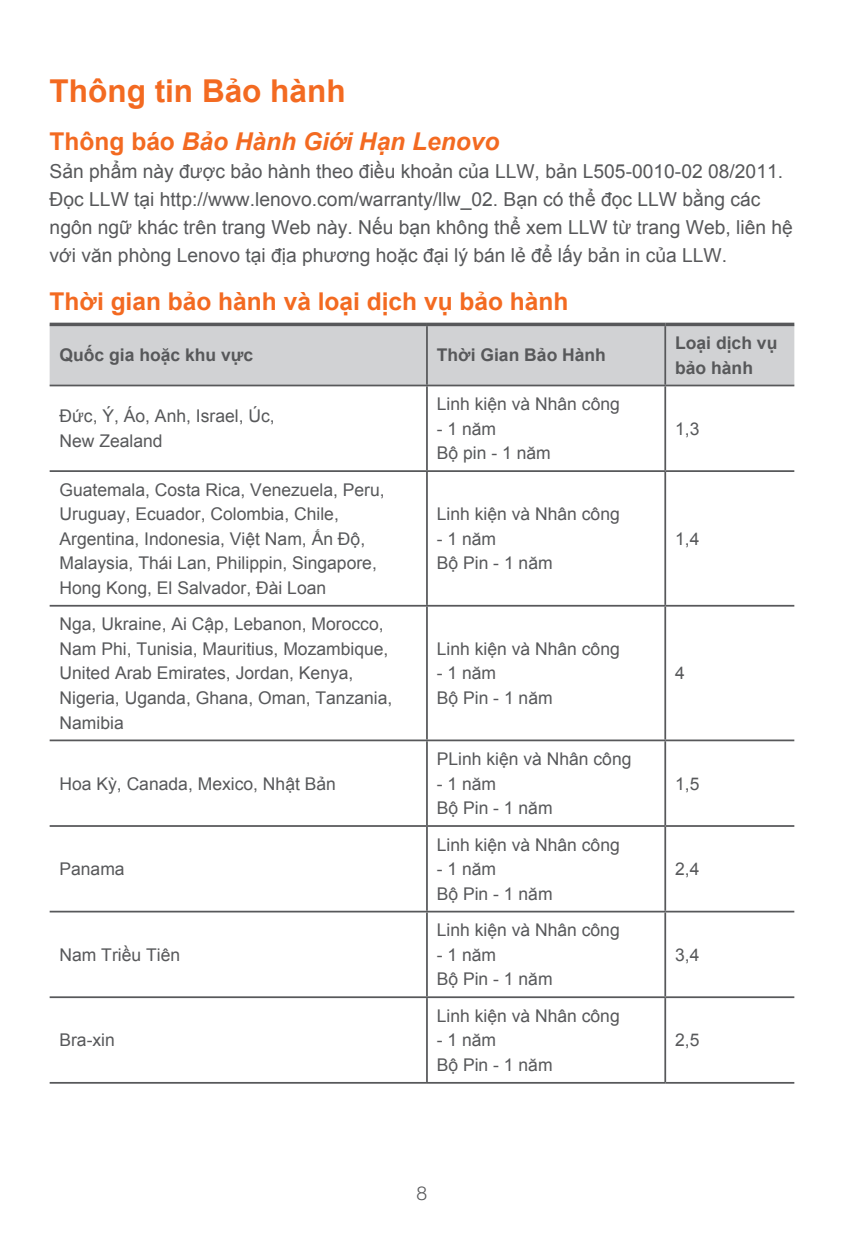
<style>
.page{position:relative;width:844px;height:1241px;background:#fff}
.page>*{position:absolute;margin:0;border:0;box-sizing:border-box;transform-origin:0 0}
.t1{font:700 31.5px "Arial";color:#f36a21}
.t2{font:700 24.5px "Arial";color:#f36a21}
.t3{font:italic 700 24.5px "Arial";color:#f36a21}
.t4{font:19.25px/28px "Arial";color:#57585a}
.t5{font:300 19.25px "Helvetica Neue LT Std";color:#57585a}
.t6{font:17.5px/24.5px "Arial";color:#57585a}
.t7{font:700 17.5px/24.5px "Arial";color:#57585a}
.s1{font-style:normal}
</style>
<div class="page">
<div style="left:50px;top:326px;width:744px;height:58px;background:#d1d2d4"></div>
<svg style="left:50px;top:322px;width:377px;height:4px;background:#727375"></svg>
<svg style="left:427px;top:322px;width:238px;height:4px"></svg>
<hr style="left:426px;top:326px;width:1px;height:58px;background:#57585a">
<hr style="left:426px;top:386px;width:1px;height:84px;background:#57585a">
<hr style="left:426px;top:472px;width:1px;height:132px;background:#57585a">
<hr style="left:426px;top:606px;width:1px;height:133px;background:#57585a">
<hr style="left:426px;top:741px;width:1px;height:84px;background:#57585a">
<hr style="left:426px;top:826px;width:1px;height:84px;background:#57585a">
<hr style="left:426px;top:912px;width:1px;height:84px;background:#57585a">
<hr style="left:426px;top:997px;width:1px;height:84px;background:#57585a">
<svg style="left:665px;top:322px;width:129px;height:4px"></svg>
<hr style="left:664px;top:326px;width:2px;height:58px;background:#57585a">
<hr style="left:664px;top:386px;width:2px;height:84px;background:#57585a">
<hr style="left:664px;top:472px;width:2px;height:132px;background:#57585a">
<hr style="left:664px;top:606px;width:2px;height:133px;background:#57585a">
<hr style="left:664px;top:741px;width:2px;height:84px;background:#57585a">
<hr style="left:664px;top:826px;width:2px;height:84px;background:#57585a">
<hr style="left:664px;top:912px;width:2px;height:84px;background:#57585a">
<hr style="left:664px;top:997px;width:2px;height:84px;background:#57585a">
<hr style="left:50px;top:470px;width:377px;height:2px;background:#57585a">
<hr style="left:427px;top:470px;width:238px;height:2px;background:#57585a">
<hr style="left:665px;top:470px;width:129px;height:2px;background:#57585a">
<hr style="left:50px;top:604px;width:377px;height:2px;background:#57585a">
<hr style="left:427px;top:604px;width:238px;height:2px;background:#57585a">
<hr style="left:665px;top:604px;width:129px;height:2px;background:#57585a">
<hr style="left:50px;top:739px;width:377px;height:2px;background:#57585a">
<hr style="left:427px;top:739px;width:238px;height:2px;background:#57585a">
<hr style="left:665px;top:739px;width:129px;height:2px;background:#57585a">
<hr style="left:50px;top:825px;width:377px;height:1px;background:#57585a">
<hr style="left:427px;top:825px;width:238px;height:1px;background:#57585a">
<hr style="left:665px;top:825px;width:129px;height:1px;background:#57585a">
<hr style="left:50px;top:910px;width:377px;height:2px;background:#57585a">
<hr style="left:427px;top:910px;width:238px;height:2px;background:#57585a">
<hr style="left:665px;top:910px;width:129px;height:2px;background:#57585a">
<hr style="left:50px;top:996px;width:377px;height:1px;background:#57585a">
<hr style="left:427px;top:996px;width:238px;height:1px;background:#57585a">
<hr style="left:665px;top:996px;width:129px;height:1px;background:#57585a">
<hr style="left:50px;top:1081px;width:377px;height:2px;background:#57585a">
<hr style="left:427px;top:1081px;width:238px;height:2px;background:#57585a">
<hr style="left:665px;top:1081px;width:129px;height:2px;background:#57585a">
<hr style="left:50px;top:384px;width:377px;height:2px;background:#57585a">
<hr style="left:427px;top:384px;width:238px;height:2px;background:#57585a">
<hr style="left:665px;top:384px;width:129px;height:2px;background:#57585a">
<h1 class="t1" style="left:50px;top:70px;width:297px">Thông tin Bảo hành</h1>
<h2 class="t3" style="left:50px;top:126px;width:451px"><span class="s1">Thông báo</span> Bảo Hành Giới Hạn Lenovo</h2>
<p class="t4" style="left:50px;top:158px;width:744px">Sản phẩm này được bảo hành theo điều khoản của LLW, bản L505-0010-02 08/2011.<br>Đọc LLW tại http://www.lenovo.com/warranty/llw_02. Bạn có thể đọc LLW bằng các ngôn ngữ khác trên trang Web này. Nếu bạn không thể xem LLW từ trang Web, liên hệ với văn phòng Lenovo tại địa phương hoặc đại lý bán lẻ để lấy bản in của LLW.</p>
<h2 class="t2" style="left:50px;top:285px;width:520px">Thời gian bảo hành và loại dịch vụ bảo hành</h2>
<p class="t7" style="left:60px;top:343px;width:195px">Quốc gia hoặc khu vực</p>
<p class="t7" style="left:437px;top:343px;width:170px">Thời Gian Bảo Hành</p>
<p class="t7" style="left:675px;top:331px;width:104px">Loại dịch vụ bảo hành</p>
<p class="t6" style="left:60px;top:404px;width:216px">Đức, Ý, Áo, Anh, Israel, Úc,<br>New Zealand</p>
<p class="t6" style="left:437px;top:392px;width:184px">Linh kiện và Nhân công</p>
<p class="t6" style="left:437px;top:416px;width:115px">- 1 năm<br>Bộ pin - 1 năm</p>
<p class="t6" style="left:675px;top:416px;width:26px">1,3</p>
<p class="t6" style="left:59px;top:477px;width:326px">Guatemala, Costa Rica, Venezuela, Peru, Uruguay, Ecuador, Colombia, Chile, Argentina, Indonesia, Việt Nam, Ấn Độ, Malaysia, Thái Lan, Philippin, Singapore, Hong Kong, El Salvador, Đài Loan</p>
<p class="t6" style="left:59px;top:612px;width:334px">Nga, Ukraine, Ai Cập, Lebanon, Morocco, Nam Phi, Tunisia, Mauritius, Mozambique, United Arab Emirates, Jordan, Kenya, Nigeria, Uganda, Ghana, Oman, Tanzania, Namibia</p>
<p class="t6" style="left:59px;top:771px;width:278px">Hoa Kỳ, Canada, Mexico, Nhật Bản</p>
<p class="t6" style="left:59px;top:856px;width:67px">Panama</p>
<p class="t6" style="left:59px;top:942px;width:122px">Nam Triều Tiên</p>
<p class="t6" style="left:59px;top:1028px;width:57px">Bra-xin</p>
<p class="t6" style="left:436px;top:502px;width:184px">Linh kiện và Nhân công</p>
<p class="t6" style="left:436px;top:526px;width:117px">- 1 năm<br>Bộ Pin - 1 năm</p>
<p class="t6" style="left:675px;top:526px;width:26px">1,4</p>
<p class="t6" style="left:436px;top:636px;width:184px">Linh kiện và Nhân công</p>
<p class="t6" style="left:436px;top:661px;width:117px">- 1 năm<br>Bộ Pin - 1 năm</p>
<p class="t6" style="left:675px;top:661px;width:11px">4</p>
<p class="t6" style="left:436px;top:746px;width:196px">PLinh kiện và Nhân công</p>
<p class="t6" style="left:436px;top:771px;width:117px">- 1 năm<br>Bộ Pin - 1 năm</p>
<p class="t6" style="left:675px;top:771px;width:26px">1,5</p>
<p class="t6" style="left:436px;top:832px;width:184px">Linh kiện và Nhân công</p>
<p class="t6" style="left:436px;top:856px;width:117px">- 1 năm<br>Bộ Pin - 1 năm</p>
<p class="t6" style="left:675px;top:856px;width:26px">2,4</p>
<p class="t6" style="left:436px;top:917px;width:184px">Linh kiện và Nhân công</p>
<p class="t6" style="left:436px;top:942px;width:117px">- 1 năm<br>Bộ Pin - 1 năm</p>
<p class="t6" style="left:675px;top:942px;width:26px">3,4</p>
<p class="t6" style="left:436px;top:1003px;width:184px">Linh kiện và Nhân công</p>
<p class="t6" style="left:436px;top:1028px;width:117px">- 1 năm<br>Bộ Pin - 1 năm</p>
<p class="t6" style="left:675px;top:1028px;width:26px">2,5</p>
<p class="t5" style="left:416px;top:1181px;width:12px">8</p>
</div>
